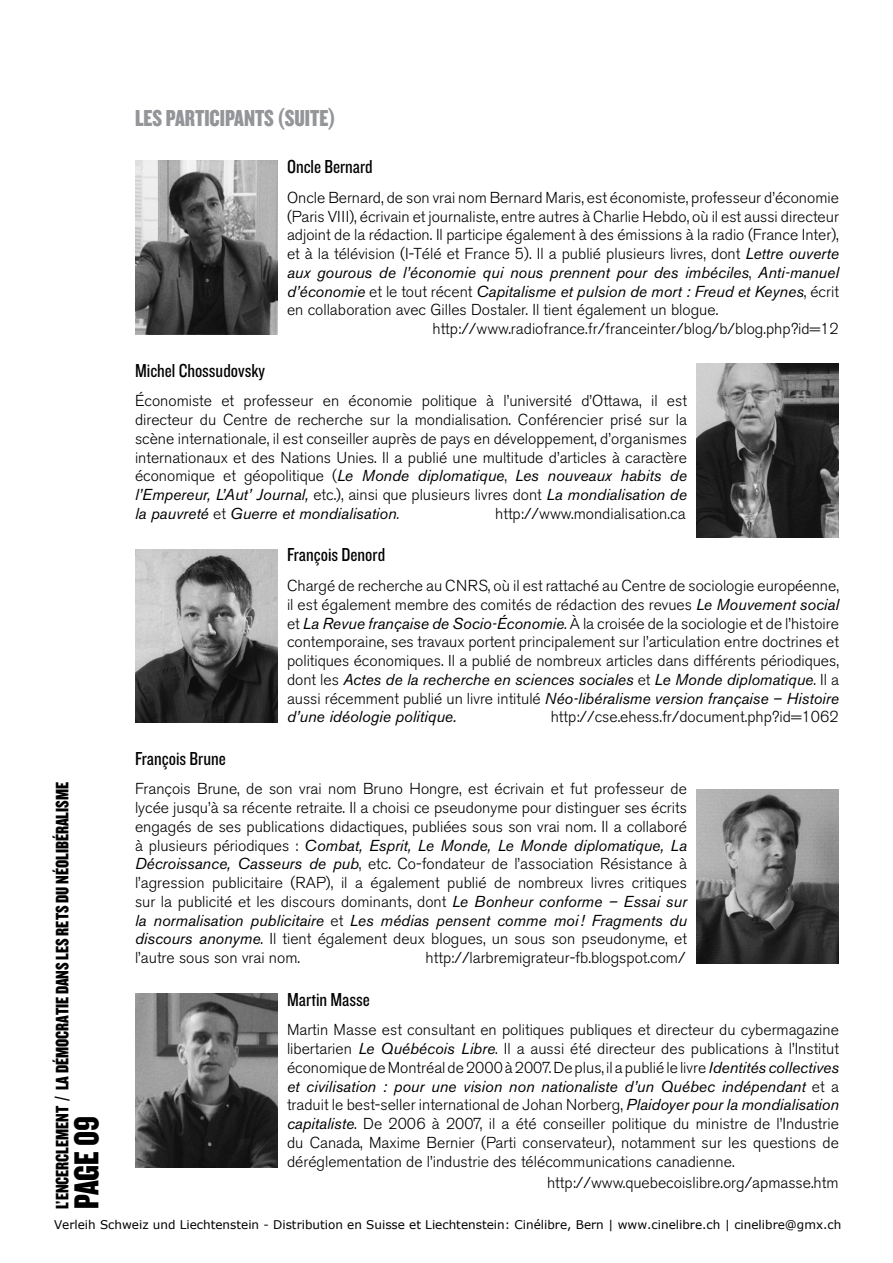
<style>
.page{position:relative;width:893px;height:1263px;background:#fff}
.page>*{position:absolute;margin:0;border:0;box-sizing:border-box;transform-origin:0 0}
.t1{font:36px "Knockout HTF69 Full Liteweight";color:#000}
.t2{font:24px "Knockout HTF69 Full Liteweight";color:#939598}
.t3{font:19.5px "Knockout HTF29 Junior Liteweight";color:#000}
.t4{font:18.75px "Knockout HTF69 Full Liteweight";color:#000}
.t5{font:300 15.75px/18.8px "Akzidenz Grotesk BE";color:#000;text-align:justify}
.t6{font:italic 15.75px "Akzidenz Grotesk BE";color:#000}
.t7{font:12px "Verdana";color:#000}
.s1{font-weight:400;font-style:italic}
.s2{font-weight:300;font-style:normal}
</style>
<div class="page">
<img style="left:135px;top:160px;width:142px;height:174px">
<img style="left:135px;top:549px;width:142px;height:174px">
<img style="left:135px;top:993px;width:142px;height:174px">
<img style="left:697px;top:363px;width:142px;height:174px">
<img style="left:697px;top:790px;width:142px;height:173px">
<h2 class="t2" style="left:135px;top:106px;width:202px">LES PARTICIPANTS (SUITE)</h2>
<p class="t3" style="left:287px;top:157px;width:87px">Oncle Bernard</p>
<p class="t5" style="left:287px;top:188px;width:553px">Oncle Bernard, de son vrai nom Bernard Maris, est économiste, professeur d’économie</p>
<p class="t5" style="left:287px;top:207px;width:553px">(Paris VIII), écrivain et journaliste, entre autres à Charlie Hebdo, où il est aussi directeur</p>
<p class="t5" style="left:287px;top:226px;width:553px">adjoint de la rédaction. Il participe également à des émissions à la radio (France Inter),</p>
<p class="t5" style="left:287px;top:245px;width:553px">et à la télévision (I-Télé et France 5). Il a publié plusieurs livres, dont <span class="s1">Lettre ouverte</span></p>
<p class="t6" style="left:287px;top:263px;width:553px">aux gourous de l’économie qui nous prennent pour des imbéciles<span class="s2">,</span> Anti-manuel</p>
<p class="t6" style="left:287px;top:282px;width:553px">d’économie <span class="s2">et le tout récent</span> Capitalisme et pulsion de mort : Freud et Keynes<span class="s2">, écrit</span></p>
<p class="t5" style="left:287px;top:301px;width:433px">en collaboration avec Gilles Dostaler. Il tient également un blogue.</p>
<p class="t5" style="left:432px;top:320px;width:408px">http://www.radiofrance.fr/franceinter/blog/b/blog.php?id=12</p>
<p class="t3" style="left:135px;top:360px;width:132px">Michel Chossudovsky</p>
<p class="t5" style="left:135px;top:392px;width:553px">Économiste et professeur en économie politique à l’université d’Ottawa, il est directeur du Centre de recherche sur la mondialisation. Conférencier prisé sur la scène internationale, il est conseiller auprès de pays en développement, d’organismes internationaux et des Nations Unies. Il a publié une multitude d’articles à caractère économique et géopolitique (<span class="s1">Le Monde diplomatique</span>, <span class="s1">Les nouveaux habits de l’Empereur, L’Aut’ Journal,</span> etc.), ainsi que plusieurs livres dont <span class="s1">La mondialisation de la pauvreté</span> et <span class="s1">Guerre et mondialisation</span>.</p>
<p class="t5" style="left:495px;top:504px;width:192px">http://www.mondialisation.ca</p>
<p class="t3" style="left:287px;top:545px;width:100px">François Denord</p>
<p class="t5" style="left:287px;top:576px;width:553px">Chargé de recherche au CNRS, où il est rattaché au Centre de sociologie européenne, il est également membre des comités de rédaction des revues <span class="s1">Le Mouvement social </span>et <span class="s1">La Revue française de Socio-Économie</span>. À la croisée de la sociologie et de l’histoire contemporaine, ses travaux portent principalement sur l’articulation entre doctrines et politiques économiques. Il a publié de nombreux articles dans différents périodiques, dont les <span class="s1">Actes de la recherche en sciences sociales</span> et <span class="s1">Le Monde diplomatique</span>. Il a aussi récemment publié un livre intitulé <span class="s1">Néo-libéralisme version française – Histoire d’une idéologie politique.</span></p>
<p class="t5" style="left:551px;top:708px;width:289px">http://cse.ehess.fr/document.php?id=1062</p>
<p class="t3" style="left:135px;top:748px;width:92px">François Brune</p>
<p class="t5" style="left:135px;top:780px;width:553px">François Brune, de son vrai nom Bruno Hongre, est écrivain et fut professeur de lycée jusqu’à sa récente retraite. Il a choisi ce pseudonyme pour distinguer ses écrits engagés de ses publications didactiques, publiées sous son vrai nom. Il a collaboré à plusieurs périodiques : <span class="s1">Combat, Esprit, Le Monde, Le Monde diplomatique, La Décroissance, Casseurs de pub</span>, etc. Co-fondateur de l’association Résistance à l’agression publicitaire (RAP), il a également publié de nombreux livres critiques sur la publicité et les discours dominants, dont <span class="s1">Le Bonheur conforme – Essai sur la normalisation publicitaire</span> et <span class="s1">Les médias pensent comme moi! Fragments du discours anonyme</span>. Il tient également deux blogues, un sous son pseudonyme, et l’autre sous son vrai nom.</p>
<p class="t4" style="left:52px;top:1209px;width:428px;rotate:-90deg">L’ENCERCLEMENT / LA DÉMOCRATIE DANS LES RETS DU NÉOLIBÉRALISME</p>
<p class="t5" style="left:426px;top:949px;width:261px">http://larbremigrateur-fb.blogspot.com/</p>
<p class="t3" style="left:287px;top:989px;width:84px">Martin Masse</p>
<p class="t5" style="left:287px;top:1021px;width:553px">Martin Masse est consultant en politiques publiques et directeur du cybermagazine libertarien <span class="s1">Le Québécois Libre</span>. Il a aussi été directeur des publications à l’Institut économique de Montréal de 2000 à 2007. De plus, il a publié le livre <span class="s1">Identités collectives et civilisation : pour une vision non nationaliste d’un Québec indépendant</span> et a traduit le best-seller international de Johan Norberg, <span class="s1">Plaidoyer pour la mondialisation capitaliste</span>. De 2006 à 2007, il a été conseiller politique du ministre de l’Industrie du Canada, Maxime Bernier (Parti conservateur), notamment sur les questions de déréglementation de l’industrie des télécommunications canadienne.</p>
<p class="t5" style="left:547px;top:1173px;width:293px">http://www.quebecoislibre.org/apmasse.htm</p>
<h1 class="t1" style="left:68px;top:1209px;width:94px;rotate:-90deg">PAGE 09</h1>
<p class="t7" style="left:54px;top:1217px;width:789px">Verleih Schweiz und Liechtenstein - Distribution en Suisse et Liechtenstein: Cinélibre, Bern | www.cinelibre.ch | cinelibre@gmx.ch</p>
</div>
